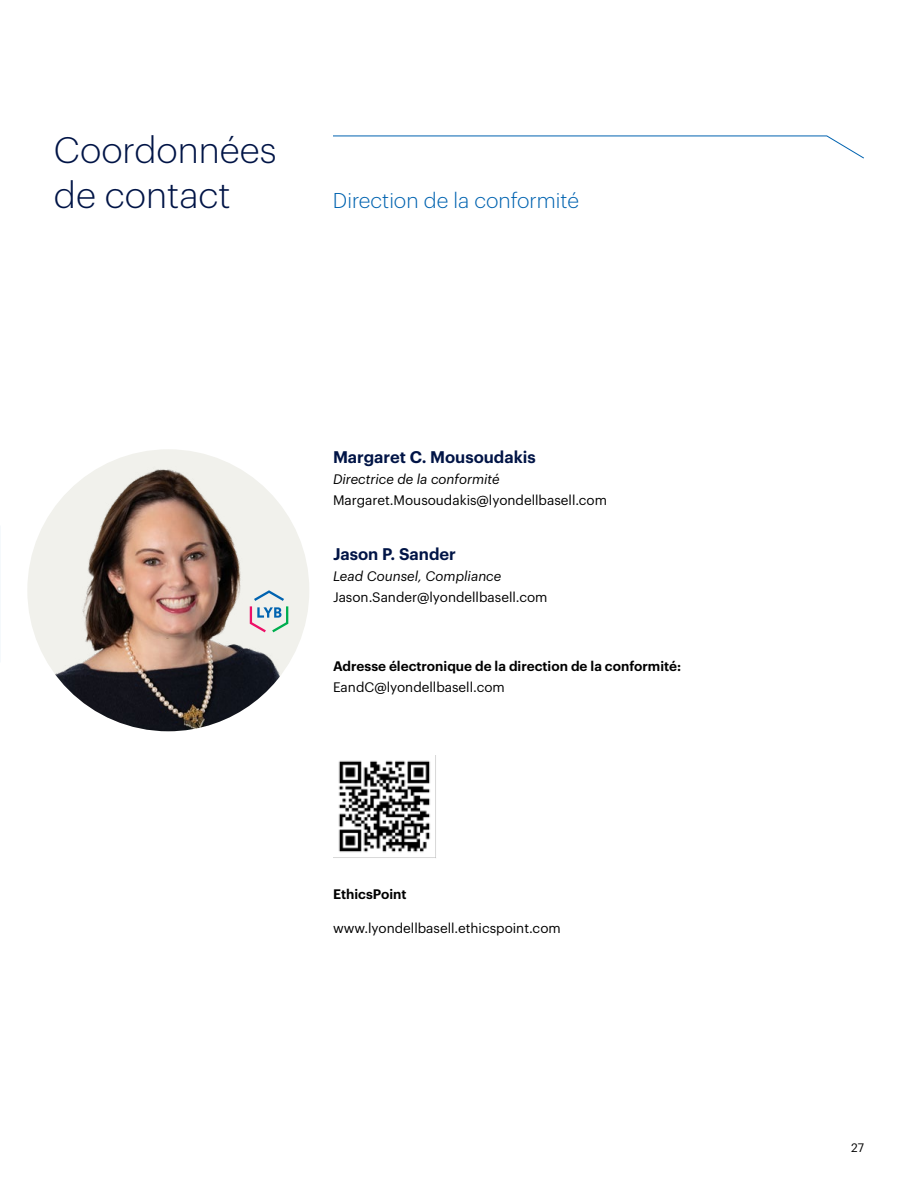
<style>
.page{position:relative;width:918px;height:1188px;background:#fff}
.page>*{position:absolute;margin:0;border:0;box-sizing:border-box;transform-origin:0 0}
.t1{font:300 36px/45px "Graphik";color:#001446}
.t2{font:300 21px "Graphik";color:#0063b0}
.t3{font:600 16.5px "Graphik";color:#001446}
.t4{font:13.5px "Graphik";color:#000}
.t5{font:600 13.5px "Graphik";color:#000}
.t6{font:italic 13.5px "Graphik";color:#000}
.t7{font:12px "Graphik";color:#000}
</style>
<div class="page">
<img style="left:27px;top:461px;width:277px;height:270px">
<svg style="left:333px;top:135px;width:531px;height:24px"></svg>
<img style="left:333px;top:755px;width:103px;height:103px">
<svg style="left:250px;top:590px;width:38px;height:42px;background:#c7d1d7"></svg>
<h1 class="t1" style="left:54px;top:125px;width:224px">Coordonnées de contact</h1>
<h2 class="t2" style="left:333px;top:185px;width:248px">Direction de la conformité</h2>
<p class="t3" style="left:333px;top:444px;width:204px">Margaret C. Mousoudakis</p>
<p class="t6" style="left:333px;top:469px;width:168px">Directrice de la conformité</p>
<p class="t4" style="left:333px;top:490px;width:276px">Margaret.Mousoudakis@lyondellbasell.com</p>
<p class="t3" style="left:333px;top:541px;width:124px">Jason P. Sander</p>
<p class="t6" style="left:333px;top:566px;width:170px">Lead Counsel, Compliance</p>
<p class="t4" style="left:333px;top:587px;width:216px">Jason.Sander@lyondellbasell.com</p>
<p class="t5" style="left:333px;top:655px;width:350px">Adresse électronique de la direction de la conformité:</p>
<p class="t4" style="left:333px;top:677px;width:173px">EandC@lyondellbasell.com</p>
<p class="t5" style="left:333px;top:883px;width:75px">EthicsPoint</p>
<p class="t4" style="left:333px;top:918px;width:229px">www.lyondellbasell.ethicspoint.com</p>
<p class="t7" style="left:851px;top:1139px;width:14px">27</p>
</div>
